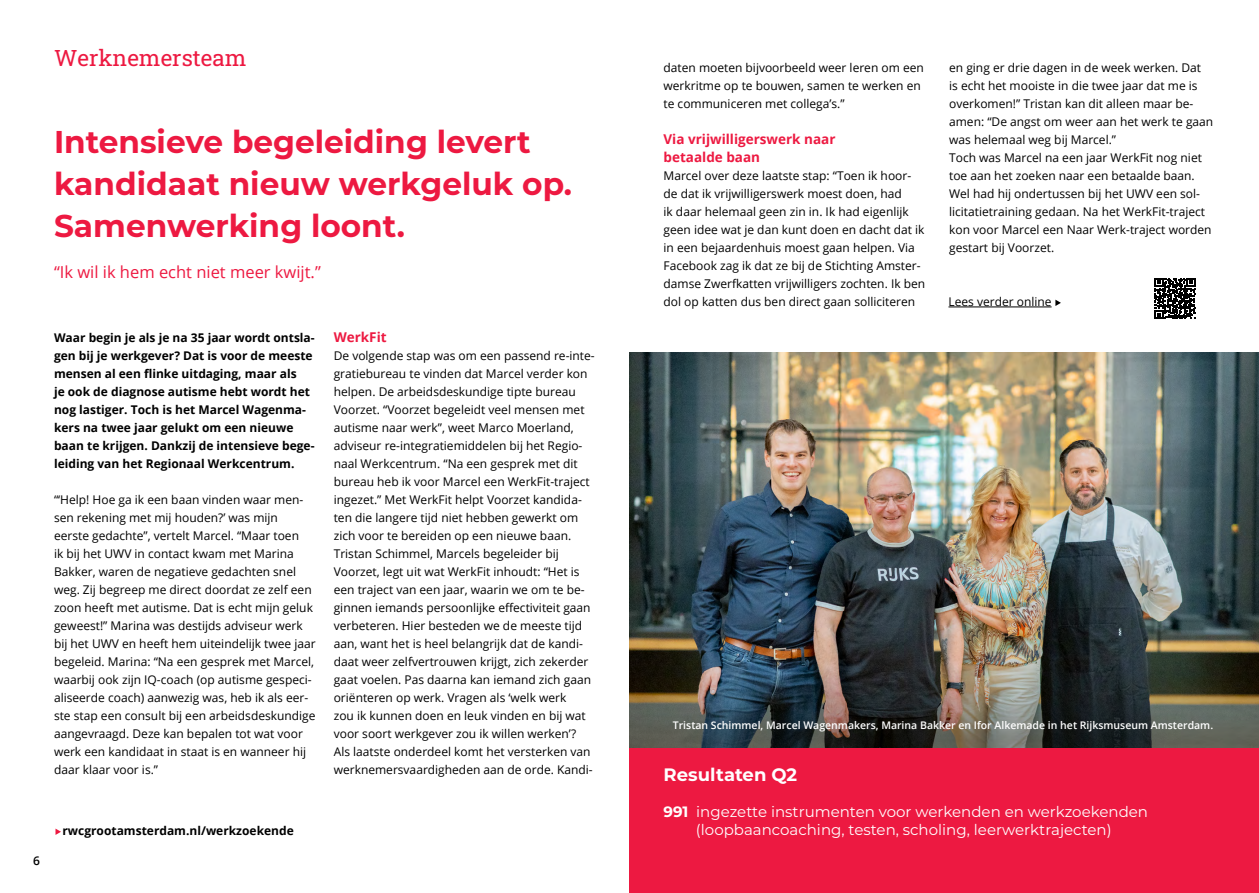
<style>
.page{position:relative;width:1259px;height:893px;background:#fff}
.page>*{position:absolute;margin:0;border:0;box-sizing:border-box;transform-origin:0 0}
.t1{font:700 31.5px/42px "Montserrat";color:#ed1941}
.t2{font:22.5px "Roboto Slab";color:#ed1941}
.t3{font:700 18px "Montserrat";color:#fff}
.t4{font:16.5px "Open Sans";color:#ed1941}
.t5{font:15px/18px "Montserrat";color:#fff;text-align:center}
.t6{font:700 13.5px/18px "Open Sans";color:#ed1941}
.t7{font:12px/18px "Open Sans";color:#000}
.t8{font:700 12px/18px "Open Sans";color:#000}
.t9{font:600 12px "Open Sans";color:#000}
.t10{font:600 10.5px "Open Sans";color:#fff}
.s1{font-weight:700}
</style>
<div class="page">
<img style="left:629px;top:353px;width:630px;height:277px">
<img style="left:629px;top:630px;width:630px;height:118px">
<svg style="left:55px;top:828px;width:6px;height:7px"></svg>
<svg style="left:1154px;top:278px;width:41px;height:41px"></svg>
<hr style="left:948px;top:307px;width:103px;height:1px;background:#000">
<svg style="left:1055px;top:300px;width:6px;height:6px"></svg>
<div style="left:629px;top:748px;width:630px;height:145px;background:#ed1941"></div>
<h2 class="t2" style="left:54px;top:43px;width:194px">Werknemersteam</h2>
<h1 class="t1" style="left:54px;top:119px;width:519px">Intensieve begeleiding levert kandidaat nieuw werkgeluk op.<br>Samenwerking loont.</h1>
<h3 class="t4" style="left:54px;top:260px;width:268px">“Ik wil ik hem echt niet meer kwijt.”</h3>
<p class="t8" style="left:54px;top:328px;width:262px">Waar begin je als je na 35 jaar wordt ontsla&shy;gen bij je werkgever? Dat is voor de meeste mensen al een flinke uitdaging, maar als<br>je ook de diagnose autisme hebt wordt het nog lastiger. Toch is het Marcel Wagenma&shy;kers na twee jaar gelukt om een nieuwe baan te krijgen. Dankzij de intensieve bege&shy;leiding van het Regionaal Werkcentrum.</p>
<p class="t7" style="left:54px;top:490px;width:263px">“‘Help! Hoe ga ik een baan vinden waar men&shy;sen rekening met mij houden?’ was mijn eerste gedachte”, vertelt Marcel. “Maar toen<br>ik bij het UWV in contact kwam met Marina Bakker, waren de negatieve gedachten snel weg. Zij begreep me direct doordat ze zelf een zoon heeft met autisme. Dat is echt mijn geluk geweest!” Marina was destijds adviseur werk bij het UWV en heeft hem uiteindelijk twee jaar begeleid. Marina: “Na een gesprek met Marcel, waarbij ook zijn IQ-coach (op autisme gespeci&shy;aliseerde coach) aanwezig was, heb ik als eer&shy;ste stap een consult bij een arbeidsdeskundige aangevraagd. Deze kan bepalen tot wat voor werk een kandidaat in staat is en wanneer hij daar klaar voor is.”</p>
<p class="t6" style="left:334px;top:328px;width:54px">WerkFit</p>
<p class="t7" style="left:334px;top:346px;width:262px">De volgende stap was om een passend re-inte&shy;gratiebureau te vinden dat Marcel verder kon helpen. De arbeidsdeskundige tipte bureau Voorzet. “Voorzet begeleidt veel mensen met autisme naar werk”, weet Marco Moerland, adviseur re-integratiemiddelen bij het Regio&shy;naal Werkcentrum. “Na een gesprek met dit bureau heb ik voor Marcel een WerkFit-traject ingezet.” Met WerkFit helpt Voorzet kandida&shy;ten die langere tijd niet hebben gewerkt om zich voor te bereiden op een nieuwe baan.<br>Tristan Schimmel, Marcels begeleider bij Voorzet, legt uit wat WerkFit inhoudt: “Het is een traject van een jaar, waarin we om te be&shy;ginnen iemands persoonlijke effectiviteit gaan verbeteren. Hier besteden we de meeste tijd aan, want het is heel belangrijk dat de kandi&shy;daat weer zelfvertrouwen krijgt, zich zekerder gaat voelen. Pas daarna kan iemand zich gaan oriënteren op werk. Vragen als ‘welk werk<br>zou ik kunnen doen en leuk vinden en bij wat voor soort werkgever zou ik willen werken’?<br>Als laatste onderdeel komt het versterken van werknemersvaardigheden aan de orde. Kandi-</p>
<p class="t9" style="left:33px;top:853px;width:8px">6</p>
<p class="t8" style="left:62px;top:821px;width:233px">rwcgrootamsterdam.nl/werkzoekende</p>
<p class="t7" style="left:663px;top:58px;width:262px">daten moeten bijvoorbeeld weer leren om een werkritme op te bouwen, samen te werken en te communiceren met collega’s.”</p>
<p class="t6" style="left:663px;top:130px;width:173px">Via vrijwilligerswerk naar betaalde baan</p>
<p class="t7" style="left:663px;top:166px;width:263px">Marcel over deze laatste stap: “Toen ik hoor&shy;de dat ik vrijwilligerswerk moest doen, had<br>ik daar helemaal geen zin in. Ik had eigenlijk geen idee wat je dan kunt doen en dacht dat ik in een bejaardenhuis moest gaan helpen. Via Facebook zag ik dat ze bij de Stichting Amster&shy;damse Zwerfkatten vrijwilligers zochten. Ik ben dol op katten dus ben direct gaan solliciteren</p>
<p class="t7" style="left:949px;top:58px;width:266px">en ging er drie dagen in de week werken. Dat<br>is echt het mooiste in die twee jaar dat me is overkomen!” Tristan kan dit alleen maar be&shy;amen: “De angst om weer aan het werk te gaan was helemaal weg bij Marcel.”<br>Toch was Marcel na een jaar WerkFit nog niet toe aan het zoeken naar een betaalde baan.<br>Wel had hij ondertussen bij het UWV een sol&shy;licitatietraining gedaan. Na het WerkFit-traject kon voor Marcel een Naar Werk-traject worden gestart bij Voorzet.</p>
<p class="t7" style="left:948px;top:292px;width:105px">Lees verder online</p>
<p class="t10" style="left:673px;top:718px;width:542px">Tristan Schimmel, Marcel Wagenmakers, Marina Bakker en Ifor Alkemade in het Rijksmuseum Amsterdam.</p>
<h3 class="t3" style="left:663px;top:761px;width:135px">Resultaten Q2</h3>
<p class="t5" style="left:663px;top:802px;width:486px"><span class="s1">991</span> ingezette instrumenten voor werkenden en werkzoekenden (loopbaancoaching, testen, scholing, leerwerktrajecten)</p>
</div>
